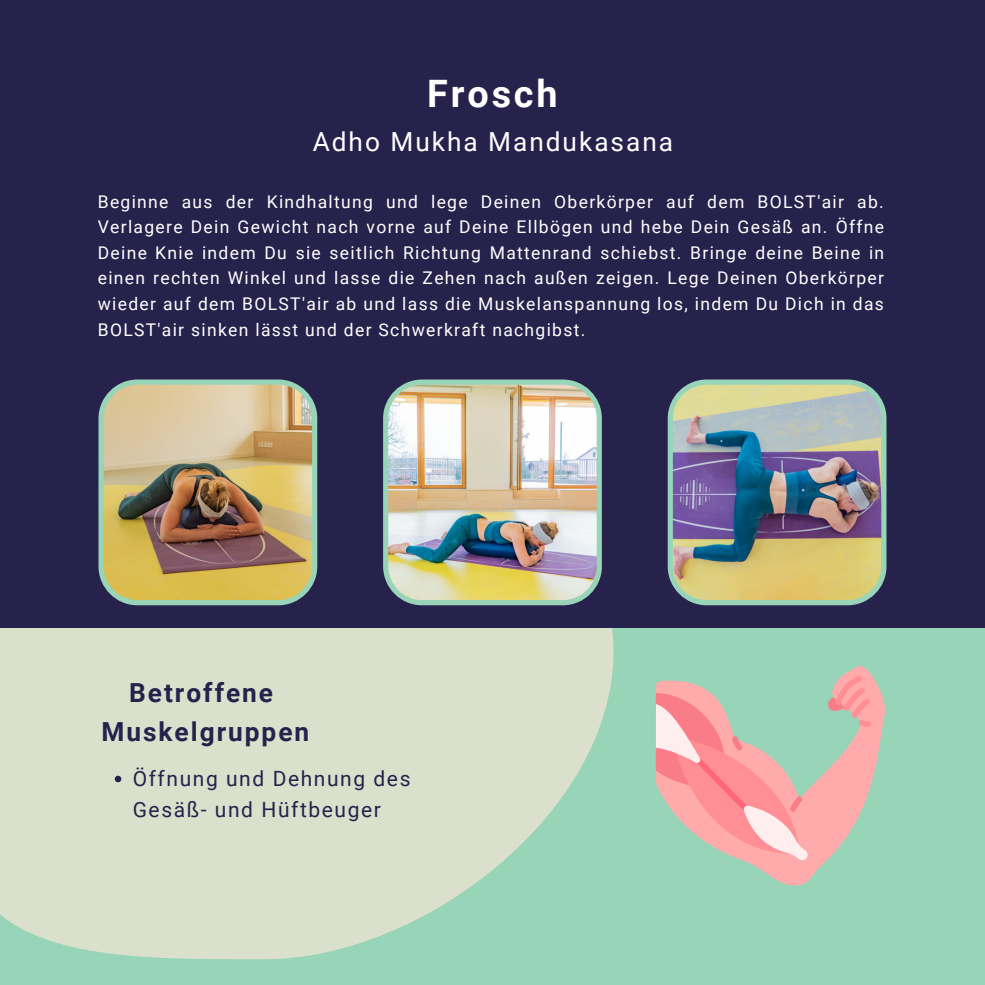
<style>
.page{position:relative;width:985px;height:985px;background:#fff}
.page>*{position:absolute;margin:0;border:0;box-sizing:border-box;transform-origin:0 0}
.t1{font:700 37.8px "Roboto";letter-spacing:.075em;color:#fff}
.t2{font:700 26.25px/39.4px "Roboto";letter-spacing:.075em;color:#26224c;text-align:center}
.t3{font:26.25px "Roboto";letter-spacing:.075em;color:#fff}
.t4{font:21px/31.5px "Roboto";letter-spacing:.075em;color:#26224c}
.t5{font:17.5px/25.6px "Roboto";letter-spacing:.075em;color:#fff;text-align:justify}
</style>
<div class="page">
<div style="left:0;top:0;width:984px;height:984px;background:#26224c"></div>
<img style="left:98px;top:379px;width:219px;height:226px">
<img style="left:383px;top:379px;width:219px;height:226px">
<img style="left:667px;top:379px;width:219px;height:226px">
<div style="left:0;top:628px;width:984px;height:356px;background:#97d4b8"></div>
<svg style="left:0;top:628px;width:613px;height:331px;background:#d1dec9"></svg>
<svg style="left:115px;top:775px;width:6px;height:7px"></svg>
<svg style="left:655px;top:665px;width:230px;height:221px"></svg>
<svg style="left:655px;top:693px;width:153px;height:167px"></svg>
<svg style="left:827px;top:675px;width:44px;height:51px"></svg>
<h1 class="t1" style="left:427px;top:72px;width:132px">Frosch</h1>
<h2 class="t3" style="left:312px;top:127px;width:362px">Adho Mukha Mandukasana</h2>
<p class="t5" style="left:98px;top:189px;width:787px">Beginne aus der Kindhaltung und lege Deinen Oberkörper auf dem BOLST'air ab.<br>Verlagere Dein Gewicht nach vorne auf Deine Ellbögen und hebe Dein Gesäß an. Öffne Deine Knie indem Du sie seitlich Richtung Mattenrand schiebst. Bringe deine Beine in einen rechten Winkel und lasse die Zehen nach außen zeigen. Lege Deinen Oberkörper wieder auf dem BOLST'air ab und lass die Muskelanspannung los, indem Du Dich in das BOLST'air sinken lässt und der Schwerkraft nachgibst.</p>
<h2 class="t2" style="left:101px;top:673px;width:209px">Betroffene<br>Muskelgruppen</h2>
<p class="t4" style="left:133px;top:762px;width:279px">Öffnung und Dehnung des<br>Gesäß- und Hüftbeuger</p>
</div>
